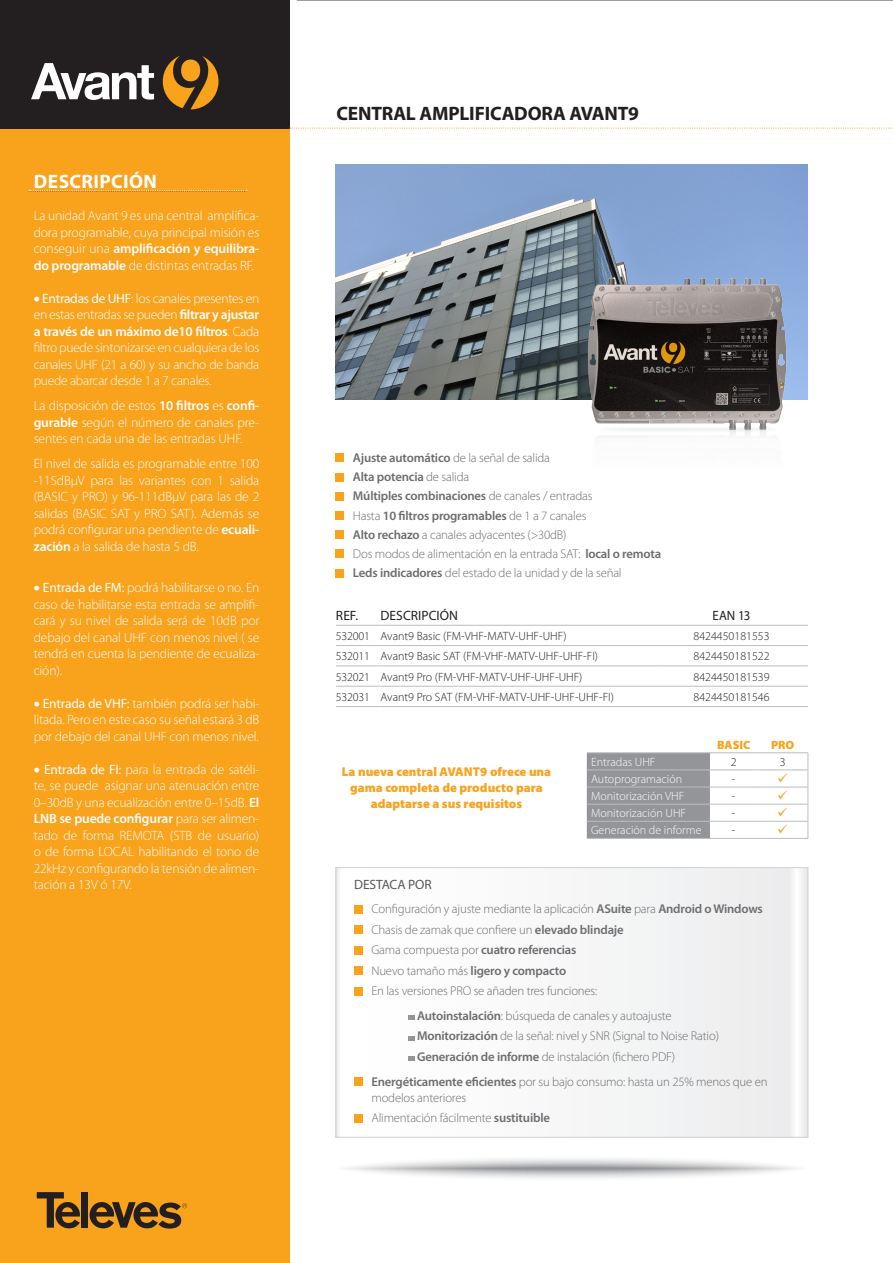
<style>
.page{position:relative;width:893px;height:1263px;background:#fff}
.page>*{position:absolute;margin:0;border:0;box-sizing:border-box;transform-origin:0 0}
.t1{font:700 19.5px "Myriad Pro";letter-spacing:-.01em;color:#231f20}
.t2{font:700 19.5px "Myriad Pro";letter-spacing:.02em;color:#fff}
.t3{font:300 13.5px/16.5px "Myriad Pro";letter-spacing:-.01em;color:#fff;text-align:justify}
.t4{font:13.5px "Myriad Pro";letter-spacing:.005em;color:#231f20}
.t5{font:13.5px "Myriad Pro";letter-spacing:-.01em;color:#57585a}
.t6{font:13.5px "Myriad Pro";letter-spacing:.005em;color:#231f20;scale:.95 1}
.t7{font:300 12.75px/20.4px "Myriad Pro";letter-spacing:-.015em;color:#6c6d70}
.t8{font:900 12.75px/16.2px "Myriad Pro";color:#f9a21c;text-align:center}
.t9{font:300 12px "Myriad Pro";color:#231f20}
.t10{font:300 12px "Myriad Pro";color:#fff}
.t11{font:900 12px "Myriad Pro";color:#f9a21c}
.s1{font-weight:600}
.s2{font-weight:400}
</style>
<div class="page">
<div style="left:0;top:0;width:289px;height:1263px;background:#f9a21c"></div>
<hr style="left:297px;top:0;width:596px;height:1px;background:#6c6d70">
<div style="left:0;top:0;width:289px;height:129px;background:#231f20"></div>
<hr style="left:28px;top:191px;width:219px;height:1px;background:#231f20;opacity:.4">
<svg style="left:29px;top:190px;width:218px;height:1px"></svg>
<svg style="left:290px;top:128px;width:603px;height:1px"></svg>
<svg style="left:336px;top:1154px;width:472px;height:28px"></svg>
<div style="left:336px;top:867px;width:472px;height:270px;background:#f7f7f8"></div>
<div style="left:336px;top:867px;width:472px;height:270px;border:1px solid #d1d2d4"></div>
<div style="left:354px;top:905px;width:8px;height:8px;background:#f9a21c"></div>
<div style="left:354px;top:926px;width:8px;height:8px;background:#f9a21c"></div>
<div style="left:354px;top:946px;width:8px;height:8px;background:#f9a21c"></div>
<div style="left:354px;top:967px;width:8px;height:8px;background:#f9a21c"></div>
<div style="left:354px;top:987px;width:8px;height:8px;background:#f9a21c"></div>
<svg style="left:408px;top:1015px;width:7px;height:5px"></svg>
<svg style="left:408px;top:1036px;width:7px;height:4px"></svg>
<svg style="left:408px;top:1056px;width:7px;height:5px"></svg>
<div style="left:354px;top:1077px;width:8px;height:8px;background:#f9a21c"></div>
<div style="left:354px;top:1114px;width:8px;height:8px;background:#f9a21c"></div>
<hr style="left:336px;top:625px;width:44px;height:1px;background:#bcbdc0">
<hr style="left:380px;top:625px;width:282px;height:1px;background:#bcbdc0">
<hr style="left:662px;top:625px;width:146px;height:1px;background:#bcbdc0">
<hr style="left:336px;top:645px;width:44px;height:1px;background:#bcbdc0">
<hr style="left:336px;top:666px;width:44px;height:1px;background:#bcbdc0">
<hr style="left:336px;top:686px;width:44px;height:1px;background:#bcbdc0">
<hr style="left:336px;top:706px;width:44px;height:1px;background:#bcbdc0">
<hr style="left:380px;top:645px;width:282px;height:1px;background:#bcbdc0">
<hr style="left:380px;top:666px;width:282px;height:1px;background:#bcbdc0">
<hr style="left:380px;top:686px;width:282px;height:1px;background:#bcbdc0">
<hr style="left:380px;top:706px;width:282px;height:1px;background:#bcbdc0">
<hr style="left:662px;top:645px;width:146px;height:1px;background:#bcbdc0">
<hr style="left:662px;top:666px;width:146px;height:1px;background:#bcbdc0">
<hr style="left:662px;top:686px;width:146px;height:1px;background:#bcbdc0">
<hr style="left:662px;top:706px;width:146px;height:1px;background:#bcbdc0">
<svg style="left:37px;top:1192px;width:43px;height:36px"></svg>
<svg style="left:89px;top:1202px;width:98px;height:26px"></svg>
<div style="left:81px;top:1192px;width:7px;height:35px;background:#231f20"></div>
<img style="left:336px;top:164px;width:472px;height:236px">
<div style="left:587px;top:753px;width:123px;height:85px;background:#939598"></div>
<hr style="left:587px;top:752px;width:123px;height:1px;background:#bcbdc0">
<hr style="left:710px;top:752px;width:47px;height:1px;background:#bcbdc0">
<hr style="left:757px;top:752px;width:51px;height:1px;background:#bcbdc0">
<hr style="left:587px;top:770px;width:123px;height:1px;background:#bcbdc0">
<hr style="left:710px;top:770px;width:47px;height:1px;background:#bcbdc0">
<hr style="left:757px;top:770px;width:51px;height:1px;background:#bcbdc0">
<hr style="left:587px;top:787px;width:123px;height:1px;background:#bcbdc0">
<hr style="left:710px;top:787px;width:47px;height:1px;background:#bcbdc0">
<hr style="left:757px;top:787px;width:51px;height:1px;background:#bcbdc0">
<hr style="left:587px;top:804px;width:123px;height:1px;background:#bcbdc0">
<hr style="left:710px;top:804px;width:47px;height:1px;background:#bcbdc0">
<hr style="left:757px;top:804px;width:51px;height:1px;background:#bcbdc0">
<hr style="left:587px;top:821px;width:123px;height:1px;background:#bcbdc0">
<hr style="left:710px;top:821px;width:47px;height:1px;background:#bcbdc0">
<hr style="left:757px;top:821px;width:51px;height:1px;background:#bcbdc0">
<hr style="left:587px;top:838px;width:123px;height:1px;background:#bcbdc0">
<hr style="left:710px;top:838px;width:47px;height:1px;background:#bcbdc0">
<hr style="left:757px;top:838px;width:51px;height:1px;background:#bcbdc0">
<svg style="left:808px;top:753px;width:1px;height:85px"></svg>
<svg style="left:163px;top:56px;width:56px;height:53px"></svg>
<svg style="left:31px;top:63px;width:123px;height:37px"></svg>
<div style="left:336px;top:454px;width:8px;height:8px;background:#f9a21c"></div>
<div style="left:336px;top:473px;width:8px;height:8px;background:#f9a21c"></div>
<div style="left:336px;top:492px;width:8px;height:8px;background:#f9a21c"></div>
<div style="left:336px;top:511px;width:8px;height:9px;background:#f9a21c"></div>
<div style="left:336px;top:531px;width:8px;height:8px;background:#f9a21c"></div>
<div style="left:336px;top:550px;width:8px;height:8px;background:#f9a21c"></div>
<div style="left:336px;top:569px;width:8px;height:8px;background:#f9a21c"></div>
<img style="left:550px;top:268px;width:258px;height:169px">
<h1 class="t2" style="left:34px;top:169px;width:125px">DESCRIPCIÓN</h1>
<p class="t3" style="left:34px;top:207px;width:227px">La unidad Avant 9 es una central amplifica&shy;dora programable, cuya principal misión es conseguir una <span class="s1">amplificación y equilibra&shy;do programable</span> de distintas entradas RF.</p>
<p class="t3" style="left:34px;top:290px;width:227px">• <span class="s2">Entradas de UHF</span>: los canales presentes en en estas entradas se pueden <span class="s1">filtrar y ajustar a través de un máximo de10 filtros</span>. Cada filtro puede sintonizarse en cualquiera de los canales UHF (21 a 60) y su ancho de banda puede abarcar desde 1 a 7 canales.</p>
<p class="t3" style="left:34px;top:397px;width:227px">La disposición de estos <span class="s1">10 filtros</span> es <span class="s1">confi&shy;gurable</span> según el número de canales pre&shy;sentes en cada una de las entradas UHF.</p>
<p class="t3" style="left:34px;top:455px;width:227px">El nivel de salida es programable entre 100 -115dBµV para las variantes con 1 salida (BASIC y PRO) y 96-111dBµV para las de 2 salidas (BASIC SAT y PRO SAT). Además se podrá configurar una pendiente de <span class="s1">ecuali&shy;zación</span> a la salida de hasta 5 dB.</p>
<p class="t3" style="left:34px;top:579px;width:227px">• <span class="s2">Entrada de FM:</span> podrá habilitarse o no. En caso de habilitarse esta entrada se amplifi&shy;cará y su nivel de salida será de 10dB por debajo del canal UHF con menos nivel ( se tendrá en cuenta la pendiente de ecualiza&shy;ción).</p>
<p class="t3" style="left:34px;top:695px;width:227px">• <span class="s2">Entrada de VHF:</span> también podrá ser habi&shy;litada. Pero en este caso su señal estará 3 dB por debajo del canal UHF con menos nivel.</p>
<p class="t3" style="left:34px;top:761px;width:227px">• <span class="s2">Entrada de FI:</span> para la entrada de satéli&shy;te, se puede asignar una atenuación entre 0–30dB y una ecualización entre 0–15dB. <span class="s1">El LNB se puede configurar</span> para ser alimen&shy;tado de forma REMOTA (STB de usuario) o de forma LOCAL habilitando el tono de 22kHz y configurando la tensión de alimen&shy;tación a 13V ó 17V.</p>
<h1 class="t1" style="left:336px;top:101px;width:304px">CENTRAL AMPLIFICADORA AVANT9</h1>
<p class="t7" style="left:353px;top:448px;width:310px;line-height:19.2px"><span class="s1">Ajuste automático</span> de la señal de salida<br><span class="s1">Alta potencia</span> de salida<br><span class="s1">Múltiples combinaciones</span> de canales / entradas<br>Hasta <span class="s1">10 filtros programables</span> de 1 a 7 canales<br><span class="s1">Alto rechazo</span> a canales adyacentes (&gt;30dB)<br>Dos modos de alimentación en la entrada SAT: <span class="s1">local o remota Leds indicadores</span> del estado de la unidad y de la señal</p>
<p class="t4" style="left:336px;top:607px;width:24px">REF.</p>
<p class="t4" style="left:380px;top:607px;width:79px">DESCRIPCIÓN</p>
<p class="t6" style="left:713px;top:607px;width:41px">EAN 13</p>
<p class="t9" style="left:336px;top:629px;width:232px">532001 Avant9 Basic (FM-VHF-MATV-UHF-UHF)</p>
<p class="t9" style="left:693px;top:629px;width:78px">8424450181553</p>
<p class="t9" style="left:336px;top:649px;width:264px">532011 Avant9 Basic SAT (FM-VHF-MATV-UHF-UHF-FI)</p>
<p class="t9" style="left:693px;top:649px;width:78px">8424450181522</p>
<p class="t9" style="left:336px;top:669px;width:248px">532021 Avant9 Pro (FM-VHF-MATV-UHF-UHF-UHF)</p>
<p class="t9" style="left:693px;top:669px;width:78px">8424450181539</p>
<p class="t9" style="left:336px;top:690px;width:280px">532031 Avant9 Pro SAT (FM-VHF-MATV-UHF-UHF-UHF-FI)</p>
<p class="t9" style="left:693px;top:690px;width:78px">8424450181546</p>
<p class="t11" style="left:717px;top:736px;width:35px">BASIC</p>
<p class="t11" style="left:771px;top:736px;width:25px">PRO</p>
<p class="t10" style="left:591px;top:755px;width:66px">Entradas UHF</p>
<p class="t9" style="left:731px;top:755px;width:7px">2</p>
<p class="t9" style="left:780px;top:755px;width:7px">3</p>
<p class="t10" style="left:591px;top:772px;width:93px">Autoprogramación</p>
<p class="t9" style="left:732px;top:772px;width:5px">-</p>
<p class="t10" style="left:591px;top:789px;width:95px">Monitorización VHF</p>
<p class="t9" style="left:732px;top:789px;width:5px">-</p>
<p class="t10" style="left:591px;top:806px;width:97px">Monitorización UHF</p>
<p class="t9" style="left:732px;top:806px;width:5px">-</p>
<p class="t10" style="left:591px;top:823px;width:112px">Generación de informe</p>
<p class="t9" style="left:732px;top:823px;width:5px">-</p>
<p class="t8" style="left:342px;top:763px;width:211px">La nueva central AVANT9 ofrece una gama completa de producto para adaptarse a sus requisitos</p>
<p class="t5" style="left:354px;top:876px;width:79px">DESTACA POR</p>
<p class="t7" style="left:371px;top:899px;width:393px">Configuración y ajuste mediante la aplicación <span class="s1">ASuite</span> para <span class="s1">Android o Windows </span>Chasis de zamak que confiere un <span class="s1">elevado blindaje<br></span>Gama compuesta por <span class="s1">cuatro referencias<br></span>Nuevo tamaño más <span class="s1">ligero y compacto<br></span>En las versiones PRO se añaden tres funciones:</p>
<p class="t7" style="left:417px;top:1005px;width:304px"><span class="s1">Autoinstalación</span>: búsqueda de canales y autoajuste<br><span class="s1">Monitorización</span> de la señal: nivel y SNR (Signal to Noise Ratio)<br><span class="s1">Generación de informe</span> de instalación (fichero PDF)</p>
<p class="t7" style="left:371px;top:1073px;width:398px;line-height:16.2px"><span class="s1">Energéticamente eficientes</span> por su bajo consumo: hasta un 25% menos que en modelos anteriores</p>
<p class="t7" style="left:371px;top:1108px;width:180px">Alimentación fácilmente <span class="s1">sustituible</span></p>
</div>
